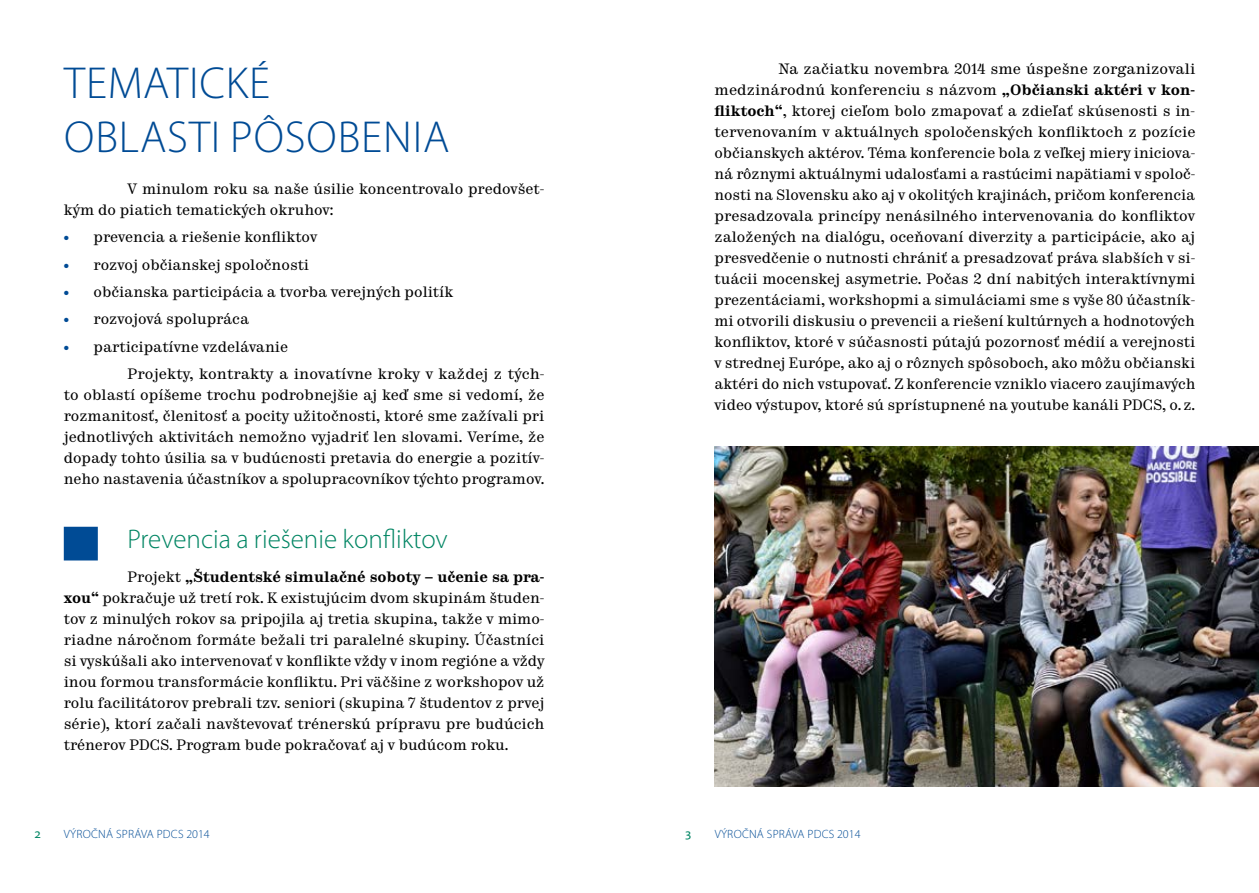
<style>
.page{position:relative;width:1259px;height:893px;background:#fff}
.page>*{position:absolute;margin:0;border:0;box-sizing:border-box;transform-origin:0 0}
.t1{font:300 45px/54px "Myriad Pro";letter-spacing:.02em;color:#004b95}
.t2{font:300 27px "Myriad Pro";color:#008563}
.t3{font:15px/21px "Trivia Serif 10";color:#000;text-align:justify}
.t4{font:13.5px "Myriad Pro";color:#008563}
.t5{font:300 12px "Myriad Pro";letter-spacing:.02em;color:#004b95}
.s1{color:#004b95}
.s2{font-weight:700}
</style>
<div class="page">
<div style="left:64px;top:527px;width:34px;height:33px;background:#004b95"></div>
<img style="left:714px;top:446px;width:545px;height:341px">
<h1 class="t1" style="left:64px;top:55px;width:387px">TEMATICKÉ<br>OBLASTI PÔSOBENIA</h1>
<p class="t3" style="left:64px;top:179px;width:482px;text-indent:64px">V minulom roku sa naše úsilie koncentrovalo predovšet&shy;kým do piatich tematických okruhov:</p>
<p class="t3" style="left:64px;top:228px;width:255px"><span class="s1">•</span> prevencia a riešenie konfliktov</p>
<p class="t3" style="left:64px;top:255px;width:247px"><span class="s1">•</span> rozvoj občianskej spoločnosti</p>
<p class="t3" style="left:64px;top:282px;width:391px"><span class="s1">•</span> občianska participácia a tvorba verejných politík</p>
<p class="t3" style="left:64px;top:310px;width:187px"><span class="s1">•</span> rozvojová spolupráca</p>
<p class="t3" style="left:128px;top:334px;width:418px;line-height:27.5px;text-indent:-64px"><span class="s1">•</span> participatívne vzdelávanie<br>Projekty, kontrakty a inovatívne kroky v každej z tých-</p>
<p class="t3" style="left:64px;top:385px;width:482px">to oblastí opíšeme trochu podrobnejšie aj keď sme si vedomí, že rozmanitosť, členitosť a pocity užitočnosti, ktoré sme zažívali pri jednotlivých aktivitách nemožno vyjadriť len slovami. Veríme, že dopady tohto úsilia sa v budúcnosti pretavia do energie a pozitív&shy;neho nastavenia účastníkov a spolupracovníkov týchto programov.</p>
<h2 class="t2" style="left:128px;top:522px;width:322px">Prevencia a riešenie konfliktov</h2>
<p class="t3" style="left:64px;top:567px;width:482px;text-indent:64px">Projekt <span class="s2">„Študentské simulačné soboty – učenie sa pra&shy;xou“</span> pokračuje už tretí rok. K existujúcim dvom skupinám študen&shy;tov z minulých rokov sa pripojila aj tretia skupina, takže v mimo&shy;riadne náročnom formáte bežali tri paralelné skupiny. Účastníci si vyskúšali ako intervenovať v konflikte vždy v inom regióne a vždy inou formou transformácie konfliktu. Pri väčšine z workshopov už rolu facilitátorov prebrali tzv. seniori (skupina 7 študentov z prvej série), ktorí začali navštevovať trénerskú prípravu pre budúcich trénerov PDCS. Program bude pokračovať aj v budúcom roku.</p>
<p class="t3" style="left:714px;top:60px;width:482px;text-indent:64px">Na začiatku novembra 2014 sme úspešne zorganizovali medzinárodnú konferenciu s názvom <span class="s2">„Občianski aktéri v kon&shy;fliktoch“</span>, ktorej cieľom bolo zmapovať a zdieľať skúsenosti s in&shy;tervenovaním v aktuálnych spoločenských konfliktoch z pozície občianskych aktérov. Téma konferencie bola z veľkej miery iniciova&shy;ná rôznymi aktuálnymi udalosťami a rastúcimi napätiami v spoloč&shy;nosti na Slovensku ako aj v okolitých krajinách, pričom konferencia presadzovala princípy nenásilného intervenovania do konfliktov založených na dialógu, oceňovaní diverzity a participácie, ako aj presvedčenie o nutnosti chrániť a presadzovať práva slabších v si&shy;tuácii mocenskej asymetrie. Počas 2 dní nabitých interaktívnymi prezentáciami, workshopmi a simuláciami sme s vyše 80 účastník&shy;mi otvorili diskusiu o prevencii a riešení kultúrnych a hodnotových konfliktov, ktoré v súčasnosti pútajú pozornosť médií a verejnosti v strednej Európe, ako aj o rôznych spôsoboch, ako môžu občianski aktéri do nich vstupovať. Z konferencie vzniklo viacero zaujímavých video výstupov, ktoré sú sprístupnené na youtube kanáli PDCS, o.z.</p>
<p class="t4" style="left:34px;top:825px;width:9px">2</p>
<p class="t5" style="left:64px;top:826px;width:147px">výročná správa PDCS 2014</p>
<p class="t4" style="left:685px;top:825px;width:9px">3</p>
<p class="t5" style="left:714px;top:826px;width:147px">výročná správa PDCS 2014</p>
</div>
